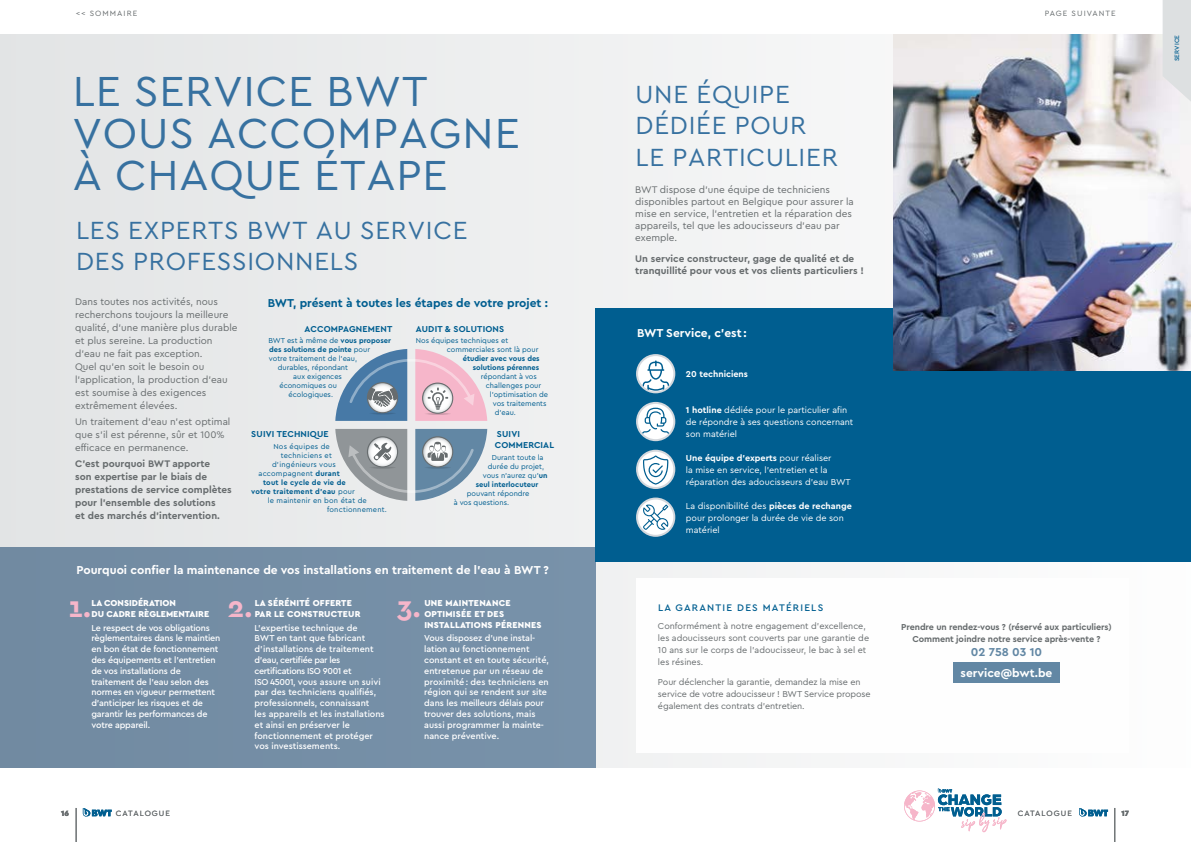
<style>
.page{position:relative;width:1191px;height:842px;background:#fff}
.page>*{position:absolute;margin:0;border:0;box-sizing:border-box;transform-origin:0 0}
.t1{font:44px/42px "Cera PRO";letter-spacing:.02em;color:#3771a0}
.t2{font:700 29.1px "Cera Stencil PRO";color:#f6b6ca}
.t3{font:26px/31.2px "Cera PRO";letter-spacing:.03em;color:#3771a0}
.t4{font:700 12px "Cera PRO";color:#fff}
.t5{font:700 12px "Cera PRO";color:#005e90}
.t6{font:700 12px "Cera PRO";color:#6287a4}
.t7{font:10px/13px "Cera PRO";color:#676c6e}
.t8{font:700 10px/13px "Cera PRO";color:#676c6e}
.t9{font:500 10px "Cera PRO";letter-spacing:.12em;color:#005e90}
.t10{font:500 9px/10.8px "Cera PRO";letter-spacing:-.01em;color:#fff}
.t11{font:9px/12px "Cera PRO";letter-spacing:-.01em;color:#676c6e}
.t12{font:9px/12px "Cera PRO";color:#fff}
.t13{font:900 9px/10.8px "Cera PRO";letter-spacing:.02em;color:#fff}
.t14{font:700 9px/12px "Cera PRO";letter-spacing:-.01em;color:#676c6e;text-align:center}
.t15{font:700 9px/10.8px "Cera PRO";letter-spacing:.02em;color:#005e90}
.t16{font:900 9px/10.8px "Cera PRO";color:#fff}
.t17{font:700 9px "Cera PRO";color:#fff}
.t18{font:8px "Cera PRO";letter-spacing:.13em;color:#676c6e}
.t19{font:900 8px "Cera PRO";color:#676c6e}
.t20{font:7.5px/9px "Cera PRO";color:#005e90}
.t21{font:7.5px "Cera PRO";letter-spacing:.025em;color:#005e90}
.t22{font:700 7.5px/9px "Cera PRO";color:#005e90;text-align:right}
.t23{font:700 7.5px "Cera PRO";letter-spacing:.025em;color:#005e90}
.t24{font:500 6.5px "Cera PRO";letter-spacing:.02em;color:#005e90}
.s1{font-weight:700}
.s2{font-weight:400}
</style>
<div class="page">
<svg style="left:83px;top:808px;width:29px;height:8px"></svg>
<svg style="left:1079px;top:808px;width:29px;height:8px"></svg>
<hr style="left:76px;top:808px;width:1px;height:34px;background:#676c6e">
<hr style="left:1114px;top:808px;width:1px;height:34px;background:#676c6e">
<svg style="left:904px;top:788px;width:102px;height:44px"></svg>
<div style="left:0;top:34px;width:1191px;height:734px;background:#ecedee"></div>
<div style="left:0;top:547px;width:595px;height:221px;background:#748ea5"></div>
<svg style="left:335px;top:429px;width:152px;height:72px"></svg>
<div style="left:422px;top:436px;width:31px;height:31px;border:1px solid #676c6e;border-radius:50%"></div>
<svg style="left:335px;top:349px;width:152px;height:72px"></svg>
<div style="left:422px;top:383px;width:31px;height:31px;border:1px solid #676c6e;border-radius:50%"></div>
<div style="left:595px;top:308px;width:298px;height:253px;background:#005e90"></div>
<div style="left:893px;top:308px;width:298px;height:253px;background:#005e90"></div>
<svg style="left:637px;top:498px;width:37px;height:38px"></svg>
<svg style="left:642px;top:504px;width:27px;height:26px"></svg>
<div style="left:636px;top:497px;width:39px;height:40px;border:2px solid #d4d8dd;border-radius:50%"></div>
<svg style="left:637px;top:355px;width:37px;height:37px"></svg>
<svg style="left:641px;top:360px;width:29px;height:32px"></svg>
<div style="left:636px;top:354px;width:39px;height:39px;border:2px solid #d4d8dd;border-radius:50%"></div>
<svg style="left:637px;top:403px;width:37px;height:37px"></svg>
<svg style="left:637px;top:408px;width:33px;height:32px"></svg>
<div style="left:636px;top:402px;width:39px;height:39px;border:2px solid #d4d8dd;border-radius:50%"></div>
<svg style="left:637px;top:451px;width:37px;height:37px"></svg>
<svg style="left:643px;top:455px;width:25px;height:30px"></svg>
<div style="left:636px;top:450px;width:39px;height:39px;border:2px solid #d4d8dd;border-radius:50%"></div>
<img style="left:893px;top:34px;width:298px;height:336px">
<div style="left:636px;top:578px;width:492px;height:175px;background:#fff"></div>
<svg style="left:1162px;top:0;width:29px;height:119px"></svg>
<div style="left:953px;top:662px;width:106px;height:21px;background:#6287a4"></div>
<p class="t18" style="left:76px;top:8px;width:63px">&lt;&lt; SOMMAIRE</p>
<h1 class="t1" style="left:73px;top:69px;width:448px">LE SERVICE BWT<br>VOUS ACCOMPAGNE<br>À CHAQUE ÉTAPE</h1>
<h3 class="t3" style="left:76px;top:213px;width:393px">LES EXPERTS BWT AU SERVICE<br>DES PROFESSIONNELS</h3>
<p class="t7" style="left:75px;top:295px;width:164px">Dans toutes nos activités, nous recherchons toujours la meilleure qualité, d’une manière plus durable et plus sereine. La production d’eau ne fait pas exception.<br>Quel qu’en soit le besoin ou l’application, la production d’eau est soumise à des exigences extrêmement élevées.</p>
<p class="t7" style="left:75px;top:415px;width:157px">Un traitement d’eau n’est optimal que s’il est pérenne, sûr et 100% efficace en permanence.</p>
<p class="t8" style="left:75px;top:457px;width:158px">C'est pourquoi BWT apporte<br>son expertise par le biais de prestations de service complètes pour l'ensemble des solutions<br>et des marchés d'intervention.</p>
<h3 class="t5" style="left:268px;top:295px;width:282px">BWT, présent à toutes les étapes de votre projet :</h3>
<p class="t15" style="left:304px;top:323px;width:89px">ACCOMPAGNEMENT</p>
<p class="t20" style="left:268px;top:336px;width:124px">BWT est à même de <span class="s1">vous proposer</span></p>
<p class="t22" style="left:269px;top:345px;width:102px">des solutions de pointe <span class="s2">pour</span></p>
<p class="t20" style="left:269px;top:354px;width:90px">votre traitement de l’eau,</p>
<p class="t20" style="left:278px;top:363px;width:72px">durables, répondant</p>
<p class="t20" style="left:293px;top:372px;width:50px">aux exigences</p>
<p class="t20" style="left:279px;top:381px;width:59px">économiques ou</p>
<p class="t20" style="left:288px;top:390px;width:46px">écologiques.</p>
<p class="t15" style="left:251px;top:428px;width:79px">SUIVI TECHNIQUE</p>
<p class="t21" style="left:273px;top:441px;width:58px">Nos équipes de</p>
<p class="t21" style="left:281px;top:450px;width:53px">techniciens et</p>
<p class="t21" style="left:272px;top:459px;width:65px">d’ingénieurs vous</p>
<p class="t21" style="left:258px;top:468px;width:83px">accompagnent <span class="s1">durant</span></p>
<p class="t23" style="left:263px;top:477px;width:84px">tout le cycle de vie de</p>
<p class="t23" style="left:251px;top:486px;width:105px">votre traitement d’eau <span class="s2">pour</span></p>
<p class="t21" style="left:268px;top:495px;width:101px">le maintenir en bon état de</p>
<p class="t21" style="left:327px;top:504px;width:61px">fonctionnement.</p>
<p class="t15" style="left:416px;top:323px;width:90px">AUDIT &amp; SOLUTIONS</p>
<p class="t20" style="left:447px;top:336px;width:93px;text-indent:-31px">Nos équipes techniques et commerciales sont là pour</p>
<p class="t22" style="left:463px;top:354px;width:78px">étudier avec vous des solutions pérennes</p>
<p class="t20" style="left:481px;top:372px;width:58px">répondant à vos</p>
<p class="t20" style="left:486px;top:381px;width:57px">challenges pour</p>
<p class="t20" style="left:490px;top:390px;width:60px">l’optimisation de</p>
<p class="t20" style="left:493px;top:399px;width:55px">vos traitements</p>
<p class="t20" style="left:495px;top:408px;width:23px">d’eau.</p>
<p class="t15" style="left:495px;top:428px;width:61px">SUIVI<br>COMMERCIAL</p>
<p class="t20" style="left:492px;top:452px;width:53px">Durant toute la</p>
<p class="t20" style="left:488px;top:461px;width:58px">durée du projet,</p>
<p class="t20" style="left:483px;top:470px;width:66px">vous n’aurez qu’<span class="s1">un</span></p>
<p class="t22" style="left:476px;top:479px;width:64px">seul interlocuteur</p>
<p class="t20" style="left:454px;top:488px;width:77px;text-indent:13px">pouvant répondre à vos questions.</p>
<h3 class="t4" style="left:76px;top:562px;width:474px">Pourquoi confier la maintenance de vos installations en traitement de l’eau à BWT ?</h3>
<p class="t13" style="left:255px;top:597px;width:107px">LA SÉRÉNITÉ OFFERTE<br>PAR LE CONSTRUCTEUR</p>
<p class="t10" style="left:255px;top:622px;width:132px">L’expertise technique de<br>BWT en tant que fabricant d’installations de traitement d’eau, certifiée par les certifications ISO 9001 et<br>ISO 45001, vous assure un suivi par des techniciens qualifiés, professionnels, connaissant<br>les appareils et les installations et ainsi en préserver le fonctionnement et protéger vos investissements.</p>
<p class="t16" style="left:92px;top:597px;width:119px">LA CONSIDÉRATION<br>DU CADRE RÈGLEMENTAIRE</p>
<p class="t10" style="left:91px;top:622px;width:130px">Le respect de vos obligations règlementaires dans le maintien en bon état de fonctionnement des équipements et l’entretien de vos installations de traitement de l’eau selon des normes en vigueur permettent d’anticiper les risques et de garantir les performances de votre appareil.</p>
<p class="t13" style="left:424px;top:597px;width:119px">UNE MAINTENANCE<br>OPTIMISÉE ET DES<br>INSTALLATIONS PÉRENNES</p>
<p class="t10" style="left:424px;top:633px;width:126px">Vous disposez d’une instal&shy;lation au fonctionnement constant et en toute sécurité, entretenue par un réseau de proximité : des techniciens en région qui se rendent sur site dans les meilleurs délais pour trouver des solutions, mais aussi programmer la mainte&shy;nance préventive.</p>
<h2 class="t2" style="left:68px;top:588px;width:24px">1.</h2>
<h2 class="t2" style="left:227px;top:588px;width:26px">2.</h2>
<h2 class="t2" style="left:397px;top:588px;width:25px">3.</h2>
<h3 class="t3" style="left:635px;top:78px;width:204px">UNE ÉQUIPE<br>DÉDIÉE POUR<br>LE PARTICULIER</h3>
<p class="t7" style="left:635px;top:184px;width:220px;line-height:12px">BWT dispose d'une équipe de techniciens disponibles partout en Belgique pour assurer la mise en service, l'entretien et la réparation des appareils, tel que les adoucisseurs d'eau par exemple.</p>
<p class="t8" style="left:635px;top:252px;width:230px;line-height:12px">Un service constructeur, gage de qualité et de tranquillité pour vous et vos clients particuliers !</p>
<h3 class="t4" style="left:637px;top:325px;width:111px">BWT Service, c’est :</h3>
<p class="t17" style="left:686px;top:368px;width:64px">20 techniciens</p>
<p class="t12" style="left:686px;top:404px;width:169px"><span class="s1">1 hotline</span> dédiée pour le particulier afin de répondre à ses questions concernant son matériel</p>
<p class="t12" style="left:686px;top:452px;width:166px"><span class="s1">Une équipe d'experts</span> pour réaliser<br>la mise en service, l'entretien et la réparation des adoucisseurs d'eau BWT</p>
<p class="t12" style="left:686px;top:499px;width:167px">La disponibilité des <span class="s1">pièces de rechange </span>pour prolonger la durée de vie de son matériel</p>
<p class="t9" style="left:658px;top:601px;width:167px">LA GARANTIE DES MATÉRIELS</p>
<p class="t11" style="left:658px;top:619px;width:213px">Conformément à notre engagement d’excellence, les adoucisseurs sont couverts par une garantie de 10 ans sur le corps de l’adoucisseur, le bac à sel et les résines.</p>
<p class="t11" style="left:658px;top:676px;width:214px">Pour déclencher la garantie, demandez la mise en service de votre adoucisseur ! BWT Service propose également des contrats d'entretien.</p>
<p class="t18" style="left:1044px;top:8px;width:73px">PAGE SUIVANTE</p>
<p class="t14" style="left:901px;top:620px;width:212px">Prendre un rendez-vous ? (réservé aux particuliers)<br>Comment joindre notre service après-vente ?</p>
<h3 class="t6" style="left:970px;top:644px;width:73px">02 758 03 10</h3>
<h3 class="t4" style="left:960px;top:664px;width:93px">service@bwt.be</h3>
<p class="t19" style="left:61px;top:808px;width:9px">16</p>
<p class="t18" style="left:116px;top:808px;width:56px">CATALOGUE</p>
<p class="t18" style="left:1017px;top:808px;width:56px">CATALOGUE</p>
<p class="t19" style="left:1121px;top:808px;width:9px">17</p>
<p class="t24" style="left:1172px;top:61px;width:28px;rotate:-90deg">SERVICE</p>
</div>
